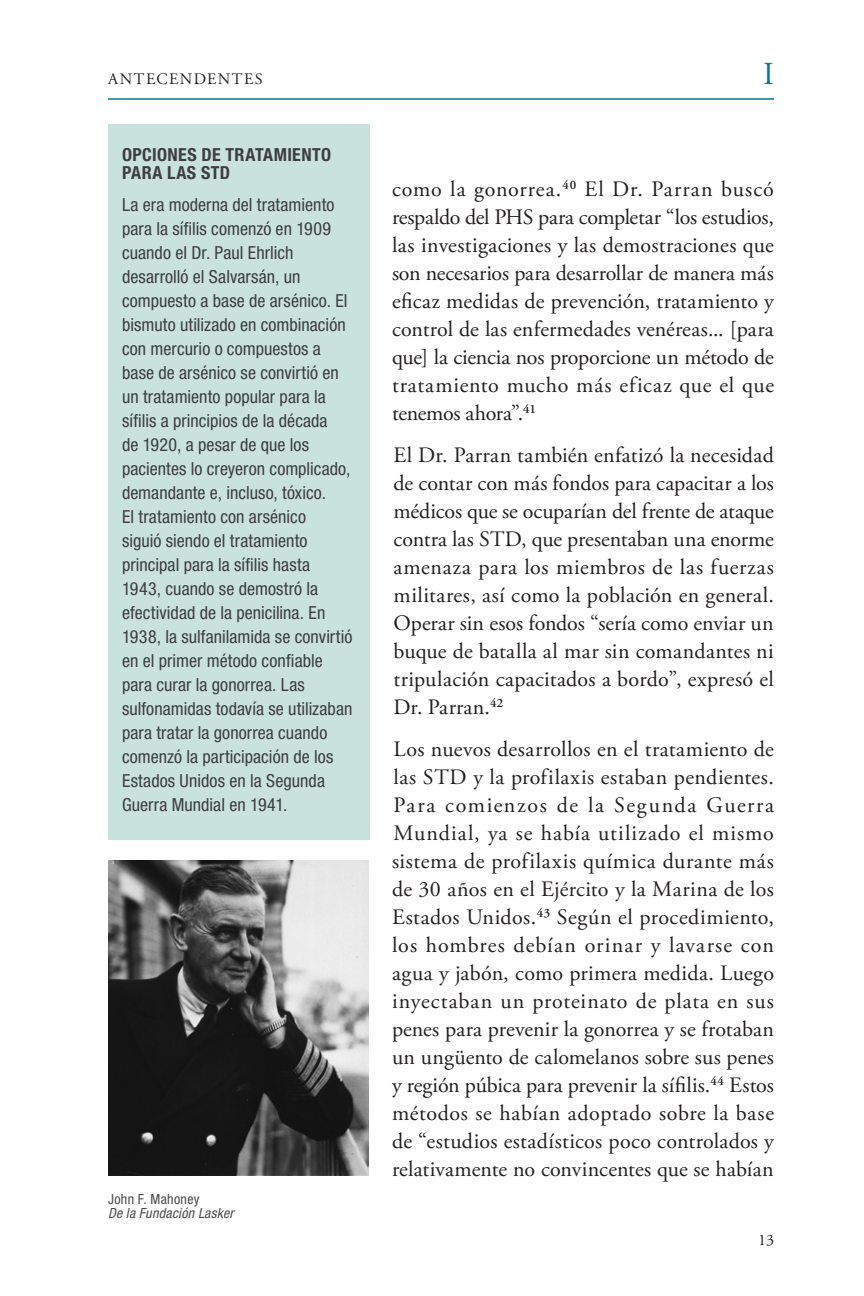
<style>
.page{position:relative;width:864px;height:1296px;background:#fff}
.page>*{position:absolute;margin:0;border:0;box-sizing:border-box;transform-origin:0 0}
.t1{font:32px "Adobe Garamond Pro";color:#0d768d}
.Body{font:22px/28px "Adobe Garamond Pro";letter-spacing:.01em;color:#231f20;text-align:justify}
.Sidebar_Body{font:condensed 18px/24px "Helvetica Neue LT Std";letter-spacing:.005em;color:#3e3e3f}
.Sidebar_Head{font:700 condensed 18px/18px "Helvetica Neue LT Std";letter-spacing:.02em;color:#3e3e3f}
.t2{font:16px "Adobe Garamond Pro";letter-spacing:.09em;color:#231f20}
.t3{font:italic condensed 14px/14px "Helvetica Neue LT Std";letter-spacing:.02em;color:#4b4c4d}
.s1{font-style:normal}
</style>
<div class="page">
<hr style="left:108px;top:98px;width:666px;height:2px;background:#0d768d">
<div style="left:108px;top:124px;width:262px;height:716px;background:#cae2de"></div>
<img style="left:108px;top:861px;width:261px;height:315px">
<p class="t2" style="left:108px;top:69px;width:156px">ANTECENDENTES</p>
<h1 class="t1" style="left:763px;top:55px;width:12px">I</h1>
<p class="Sidebar_Head" style="left:122px;top:145px;width:211px">OPCIONES DE TRATAMIENTO<br>PARA LAS STD</p>
<p class="Sidebar_Body" style="left:122px;top:192px;width:232px">La era moderna del tratamiento para la sífilis comenzó en 1909 cuando el Dr. Paul Ehrlich desarrolló el Salvarsán, un compuesto a base de arsénico. El bismuto utilizado en combinación con mercurio o compuestos a base de arsénico se convirtió en un tratamiento popular para la sífilis a principios de la década<br>de 1920, a pesar de que los pacientes lo creyeron complicado, demandante e, incluso, tóxico.<br>El tratamiento con arsénico<br>siguió siendo el tratamiento principal para la sífilis hasta<br>1943, cuando se demostró la efectividad de la penicilina. En<br>1938, la sulfanilamida se convirtió en el primer método confiable para curar la gonorrea. Las sulfonamidas todavía se utilizaban para tratar la gonorrea cuando comenzó la participación de los<br>Estados Unidos en la Segunda<br>Guerra Mundial en 1941.</p>
<p class="t3" style="left:108px;top:1192px;width:127px"><span class="s1">John F. Mahoney<br></span>De la Fundación Lasker</p>
<p class="Body" style="left:392px;top:176px;width:384px">como la gonorrea.<sup>40</sup> El Dr. Parran buscó respaldo del PHS para completar “los estudios, las investigaciones y las demostraciones que son necesarios para desarrollar de manera más eficaz medidas de prevención, tratamiento y control de las enfermedades venéreas... [para que] la ciencia nos proporcione un método de tratamiento mucho más eficaz que el que tenemos ahora”.<sup>41</sup></p>
<p class="Body" style="left:394px;top:442px;width:382px">El Dr. Parran también enfatizó la necesidad de contar con más fondos para capacitar a los médicos que se ocuparían del frente de ataque contra las STD, que presentaban una enorme amenaza para los miembros de las fuerzas militares, así como la población en general.<br>Operar sin esos fondos “sería como enviar un buque de batalla al mar sin comandantes ni tripulación capacitados a bordo”, expresó el Dr. Parran.<sup>42</sup></p>
<p class="Body" style="left:392px;top:736px;width:384px">Los nuevos desarrollos en el tratamiento de las STD y la profilaxis estaban pendientes.<br>Para comienzos de la Segunda Guerra Mundial, ya se había utilizado el mismo sistema de profilaxis química durante más de 30 años en el Ejército y la Marina de los Estados Unidos.<sup>43</sup> Según el procedimiento, los hombres debían orinar y lavarse con agua y jabón, como primera medida. Luego inyectaban un proteinato de plata en sus penes para prevenir la gonorrea y se frotaban un ungüento de calomelanos sobre sus penes y región púbica para prevenir la sífilis.<sup>44</sup> Estos métodos se habían adoptado sobre la base de “estudios estadísticos poco controlados y relativamente no convincentes que se habían</p>
<p class="t2" style="left:758px;top:1230px;width:17px">13</p>
</div>
